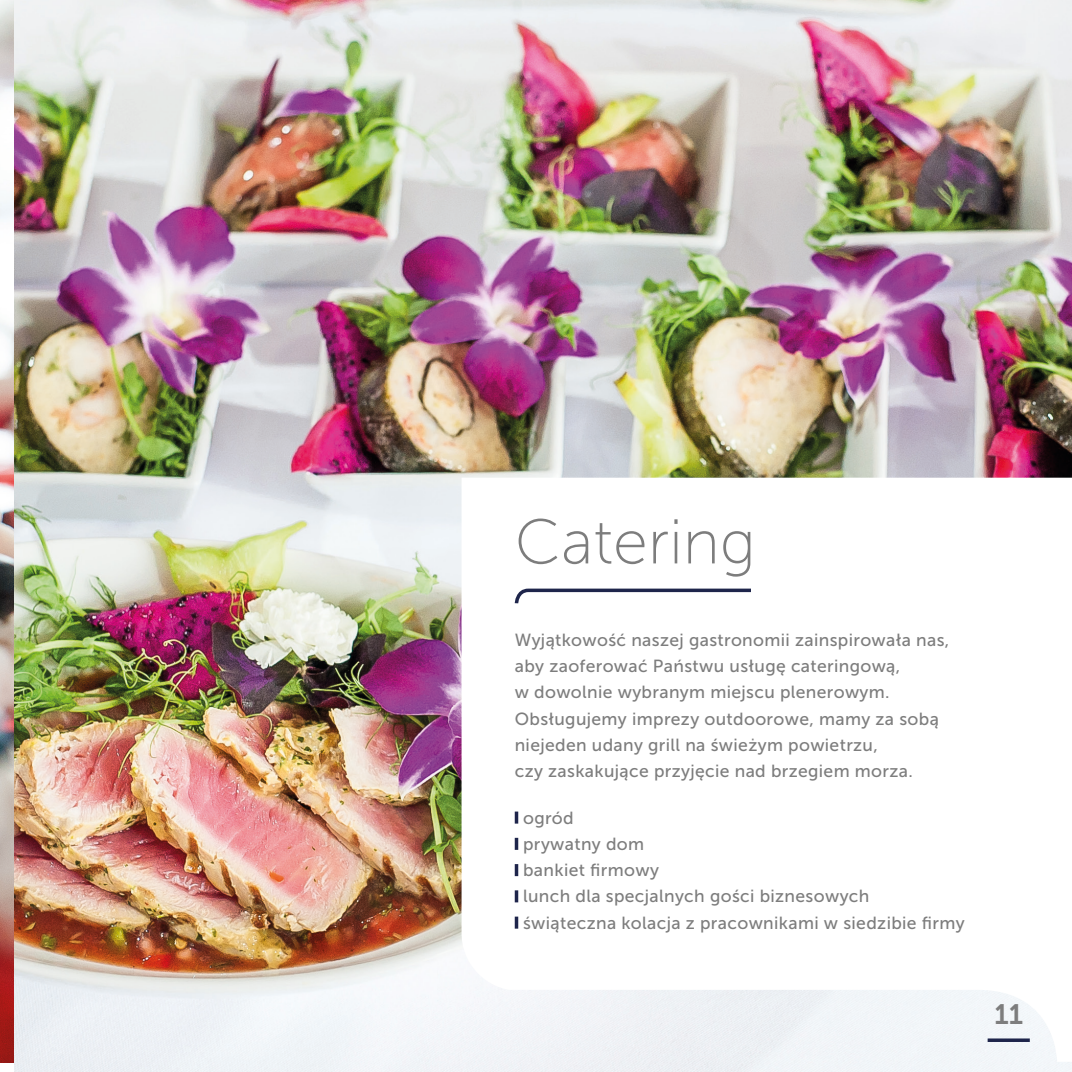
<style>
.page{position:relative;width:1072px;height:1072px;background:#fff}
.page>*{position:absolute;margin:0;border:0;box-sizing:border-box;transform-origin:0 0}
.t1{font:63px "Museo Sans 100";color:#7d7d7d}
.t2{font:28px "Museo Sans 700";color:#7d7d7d}
.t3{font:17.5px/26.2px "Museo Sans 500";letter-spacing:.02em;color:#7d7d7d}
</style>
<div class="page">
<img style="left:0;top:0;width:15px;height:1062px">
<img style="left:15px;top:0;width:1056px;height:1071px">
<svg style="left:461px;top:477px;width:610px;height:584px"></svg>
<svg style="left:515px;top:811px;width:3px;height:12px"></svg>
<svg style="left:515px;top:837px;width:3px;height:12px"></svg>
<svg style="left:515px;top:864px;width:3px;height:12px"></svg>
<svg style="left:515px;top:890px;width:3px;height:12px"></svg>
<svg style="left:515px;top:916px;width:3px;height:12px"></svg>
<svg style="left:513px;top:587px;width:241px;height:19px"></svg>
<p class="t1" style="left:515px;top:508px;width:243px">Catering</p>
<p class="t3" style="left:515px;top:626px;width:436px">Wyjątkowość naszej gastronomii zainspirowała nas, aby zaoferować Państwu usługę cateringową,</p>
<p class="t3" style="left:515px;top:679px;width:376px">w dowolnie wybranym miejscu plenerowym.</p>
<p class="t3" style="left:515px;top:705px;width:425px">Obsługujemy imprezy outdoorowe, mamy za sobą niejeden udany grill na świeżym powietrzu,</p>
<p class="t3" style="left:515px;top:758px;width:399px">czy zaskakujące przyjęcie nad brzegiem morza.</p>
<p class="t3" style="left:523px;top:804px;width:52px">ogród</p>
<p class="t3" style="left:523px;top:830px;width:123px">prywatny dom</p>
<p class="t3" style="left:523px;top:857px;width:137px">bankiet firmowy</p>
<p class="t3" style="left:523px;top:883px;width:348px">lunch dla specjalnych gości biznesowych</p>
<p class="t3" style="left:523px;top:909px;width:443px">świąteczna kolacja z pracownikami w siedzibie firmy</p>
<p class="t2" style="left:994px;top:999px;width:30px">11</p>
</div>
